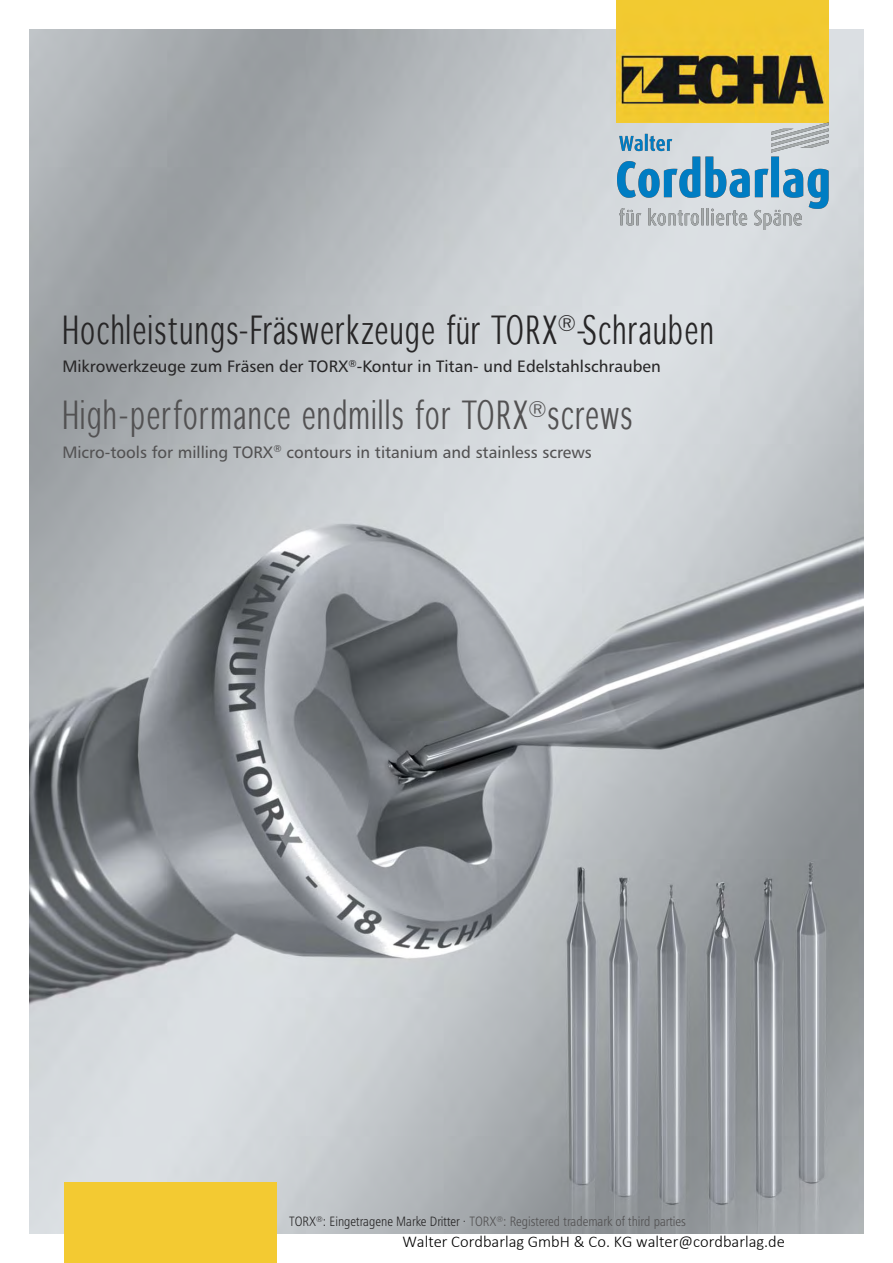
<style>
.page{position:relative;width:893px;height:1263px;background:#fff}
.page>*{position:absolute;margin:0;border:0;box-sizing:border-box;transform-origin:0 0}
.t1{font:37.5px "Winterthur Condensed";letter-spacing:.035em;color:#272627}
.t2{font:37.5px "Winterthur Condensed";letter-spacing:.035em;color:#525152}
.t3{font:16.5px "Humanist 777 BT Roman B";color:#272627}
.t4{font:16.5px "Humanist 777 BT Roman B";color:#525152}
.t5{font:300 16.5px "Calibri";color:#000}
.t6{font:13.5px "Humanist 777 BT Light Condensed B";color:#525152}
.s1{color:#272627}
</style>
<div class="page">
<img style="left:30px;top:30px;width:833px;height:1203px">
<img style="left:617px;top:0;width:212px;height:229px">
<div style="left:64px;top:1182px;width:212px;height:81px;background:#f3ca32"></div>
<h1 class="t1" style="left:62px;top:314px;width:653px">Hochleistungs-Fräswerkzeuge für TORX<sup>®</sup>-Schrauben</h1>
<p class="t3" style="left:62px;top:360px;width:600px">Mikrowerkzeuge zum Fräsen der TORX<sup>®</sup>-Kontur in Titan- und Edelstahlschrauben</p>
<h1 class="t2" style="left:62px;top:400px;width:572px">High-performance endmills for TORX<sup>®</sup>screws</h1>
<p class="t4" style="left:62px;top:446px;width:531px">Micro-tools for milling TORX<sup>®</sup> contours in titanium and stainless screws</p>
<p class="t6" style="left:289px;top:1216px;width:398px"><span class="s1">TORX</span><sup>®</sup><span class="s1">: Eingetragene Marke Dritter ·</span> TORX<sup>®</sup>: Registered trademark of third parties</p>
<p class="t5" style="left:402px;top:1231px;width:384px">Walter Cordbarlag GmbH &amp; Co. KG walter@cordbarlag.de</p>
</div>
